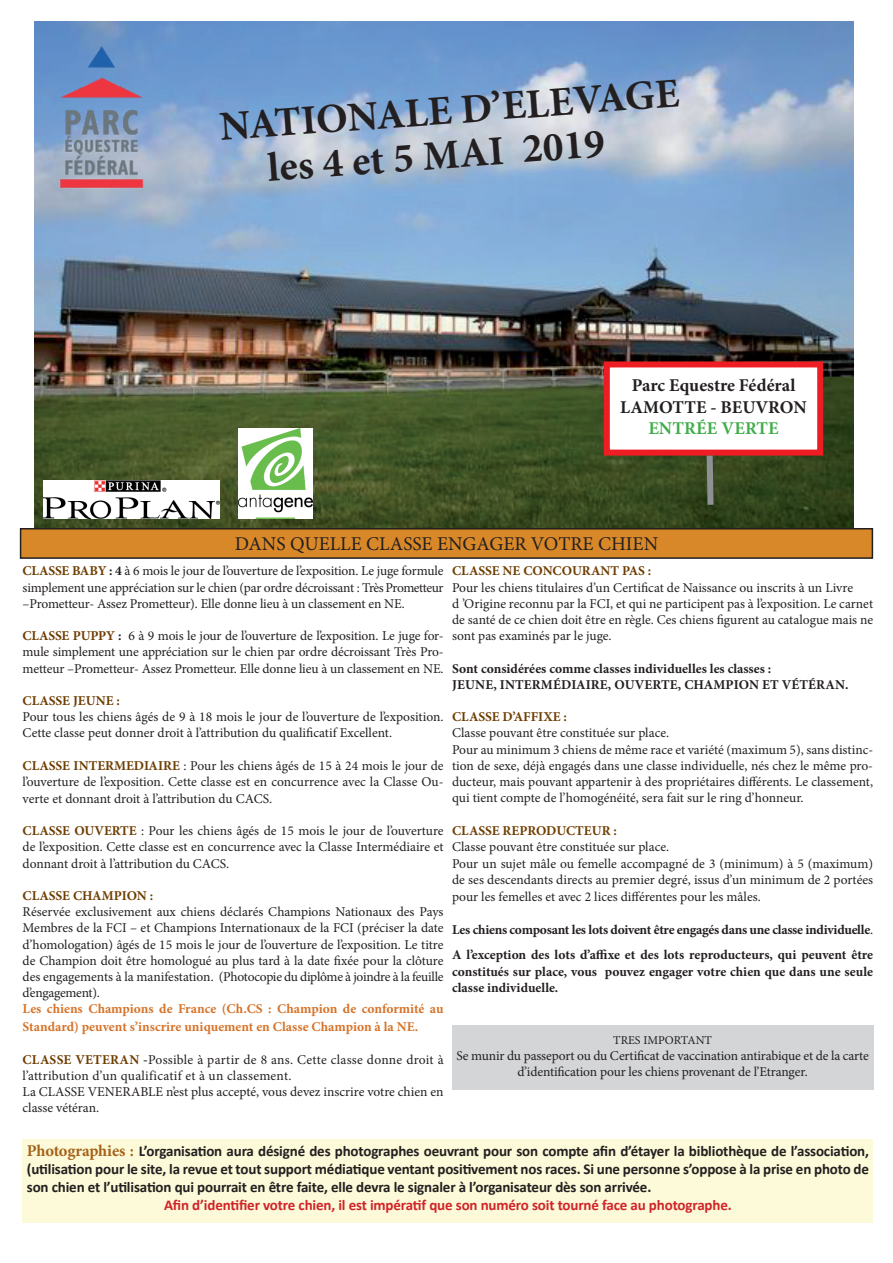
<style>
.page{position:relative;width:893px;height:1263px;background:#fff}
.page>*{position:absolute;margin:0;border:0;box-sizing:border-box;transform-origin:0 0}
.t1{font:700 41.4px/44.4px "Minion Pro";color:#231f20}
.t2{font:19.5px "Minion Pro";color:#231f20}
.t3{font:700 18px/21.6px "Minion Pro";color:#231f20;text-align:center}
.t4{font:700 18px "Minion Pro";letter-spacing:.01em;color:#40ae49}
.t5{font:700 15px/18px "Calibri";letter-spacing:-.01em;color:#231f20;text-align:justify}
.t6{font:700 15px "Calibri";letter-spacing:-.01em;color:#d1232a}
.t7{font:13.5px/16.2px "Minion Pro";letter-spacing:-.005em;color:#231f20;text-align:justify}
.t8{font:700 13.5px/16.2px "Minion Pro";color:#231f20}
.t9{font:700 13.5px/18px "Minion Pro";color:#d67329}
.t10{font:700 13.5px "Minion Pro";color:#6e3e02}
.t11{font:12px "Minion Pro";color:#231f20}
.s1{font-weight:700;color:#6e3e02}
.s2{font-weight:700}
.s3{font-weight:400}
.s4{font-family:"Minion Pro";font-size:16.5px;color:#a5621a}
</style>
<div class="page">
<div style="left:21px;top:529px;width:851px;height:29px;background:#d88828"></div>
<div style="left:20px;top:528px;width:853px;height:31px;border:2px solid #231f20"></div>
<img style="left:34px;top:21px;width:819px;height:507px">
<div style="left:607px;top:364px;width:213px;height:89px;background:#fff"></div>
<div style="left:604px;top:361px;width:219px;height:95px;border:6px solid #ee1d23"></div>
<svg style="left:704px;top:449px;width:13px;height:62px"></svg>
<div style="left:452px;top:1025px;width:421px;height:64px;background:#d4d5d7"></div>
<div style="left:23px;top:1140px;width:850px;height:83px;background:#fcfad8"></div>
<img style="left:44px;top:480px;width:176px;height:38px">
<img style="left:238px;top:429px;width:74px;height:89px">
<img style="left:56px;top:44px;width:89px;height:147px">
<h1 class="t1" style="left:263px;top:100px;width:417px;text-indent:-45px;rotate:-4deg">NATIONALE D’ELEVAGE les 4 et 5 MAI 2019</h1>
<h3 class="t3" style="left:620px;top:374px;width:188px">Parc Equestre Fédéral<br>LAMOTTE - BEUVRON</h3>
<h3 class="t4" style="left:648px;top:416px;width:132px">ENTRÉE VERTE</h3>
<h2 class="t2" style="left:235px;top:530px;width:425px">DANS QUELLE CLASSE ENGAGER VOTRE CHIEN</h2>
<p class="t7" style="left:23px;top:563px;width:423px"><span class="s1">CLASSE BABY</span> <span class="s2">: 4</span> à 6 mois le jour de l’ouverture de l’exposition. Le juge formule simplement une appréciation sur le chien (par ordre décroissant : Très Prometteur –Prometteur- Assez Prometteur). Elle donne lieu à un classement en NE.</p>
<p class="t7" style="left:23px;top:628px;width:423px"><span class="s1">CLASSE PUPPY</span> <span class="s2">:</span> 6 à 9 mois le jour de l’ouverture de l’exposition. Le juge for&shy;mule simplement une appréciation sur le chien par ordre décroissant Très Pro&shy;metteur –Prometteur- Assez Prometteur. Elle donne lieu à un classement en NE.</p>
<p class="t10" style="left:23px;top:691px;width:99px">CLASSE JEUNE :</p>
<p class="t7" style="left:23px;top:709px;width:422px">Pour tous les chiens âgés de 9 à 18 mois le jour de l’ouverture de l’exposition.<br>Cette classe peut donner droit à l’attribution du qualificatif Excellent.</p>
<p class="t7" style="left:23px;top:757px;width:423px"><span class="s1">CLASSE INTERMEDIAIRE</span> : Pour les chiens âgés de 15 à 24 mois le jour de l’ouverture de l’exposition. Cette classe est en concurrence avec la Classe Ou&shy;verte et donnant droit à l’attribution du CACS.</p>
<p class="t7" style="left:23px;top:822px;width:423px"><span class="s1">CLASSE OUVERTE</span> : Pour les chiens âgés de 15 mois le jour de l’ouverture de l’exposition. Cette classe est en concurrence avec la Classe Intermédiaire et donnant droit à l’attribution du CACS.</p>
<p class="t10" style="left:23px;top:886px;width:132px">CLASSE CHAMPION :</p>
<p class="t7" style="left:23px;top:904px;width:422px">Réservée exclusivement aux chiens déclarés Champions Nationaux des Pays Membres de la FCI – et Champions Internationaux de la FCI (préciser la date d’homologation) âgés de 15 mois le jour de l’ouverture de l’exposition. Le titre de Champion doit être homologué au plus tard à la date fixée pour la clôture des engagements à la manifestation. (Photocopie du diplôme à joindre à la feuille d’engagement).</p>
<p class="t9" style="left:23px;top:1000px;width:422px">Les chiens Champions de France (Ch.CS : Champion de conformité au<br>Standard) peuvent s’inscrire uniquement en Classe Champion à la NE.</p>
<p class="t7" style="left:23px;top:1051px;width:422px;text-align:left"><span class="s1">CLASSE VETERAN</span> <span class="s2">-</span>Possible à partir de 8 ans. Cette classe donne droit à l’attribution d’un qualificatif et à un classement.<br>La CLASSE VENERABLE n’est plus accepté, vous devez inscrire votre chien en classe vétéran.</p>
<p class="t10" style="left:452px;top:561px;width:201px">CLASSE NE CONCOURANT PAS :</p>
<p class="t7" style="left:452px;top:579px;width:423px;text-align:left">Pour les chiens titulaires d’un Certificat de Naissance ou inscrits à un Livre<br>d ’Origine reconnu par la FCI, et qui ne participent pas à l’exposition. Le carnet de santé de ce chien doit être en règle. Ces chiens figurent au catalogue mais ne sont pas examinés par le juge.</p>
<p class="t8" style="left:452px;top:660px;width:398px">Sont considérées comme classes individuelles les classes :<br>JEUNE, INTERMÉDIAIRE, OUVERTE, CHAMPION ET VÉTÉRAN.</p>
<p class="t10" style="left:452px;top:707px;width:116px">CLASSE D’AFFIXE :</p>
<p class="t7" style="left:452px;top:725px;width:423px;text-align:left">Classe pouvant être constituée sur place.<br>Pour au minimum 3 chiens de même race et variété (maximum 5), sans distinc&shy;tion de sexe, déjà engagés dans une classe individuelle, nés chez le même pro&shy;ducteur, mais pouvant appartenir à des propriétaires différents. Le classement, qui tient compte de l’homogénéité, sera fait sur le ring d’honneur.</p>
<p class="t10" style="left:452px;top:821px;width:166px">CLASSE REPRODUCTEUR :</p>
<p class="t7" style="left:452px;top:839px;width:422px;text-align:left">Classe pouvant être constituée sur place.<br>Pour un sujet mâle ou femelle accompagné de 3 (minimum) à 5 (maximum) de ses descendants directs au premier degré, issus d’un minimum de 2 portées pour les femelles et avec 2 lices différentes pour les mâles.</p>
<p class="t8" style="left:452px;top:916px;width:422px;line-height:25.5px">Les chiens composant les lots doivent être engagés dans une classe individuelle<span class="s3">.<br></span>A l’exception des lots d’affixe et des lots reproducteurs, qui peuvent être</p>
<p class="t8" style="left:452px;top:963px;width:422px">constitués sur place, vous pouvez engager votre chien que dans une seule classe individuelle.</p>
<p class="t11" style="left:613px;top:1032px;width:100px">TRES IMPORTANT</p>
<p class="t7" style="left:456px;top:1047px;width:414px;text-align:center">Se munir du passeport ou du Certificat de vaccination antirabique et de la carte d’identification pour les chiens provenant de l’Etranger.</p>
<p class="t5" style="left:27px;top:1142px;width:844px"><span class="s4">Photographies :</span> L’organisation aura désigné des photographes oeuvrant pour son compte afin d’étayer la bibliothèque de l’association, (utilisation pour le site, la revue et tout support médiatique ventant positivement nos races. Si une personne s’oppose à la prise en photo de son chien et l’utilisation qui pourrait en être faite, elle devra le signaler à l’organisateur dès son arrivée.</p>
<p class="t6" style="left:164px;top:1195px;width:569px">Afin d’identifier votre chien, il est impératif que son numéro soit tourné face au photographe.</p>
</div>
